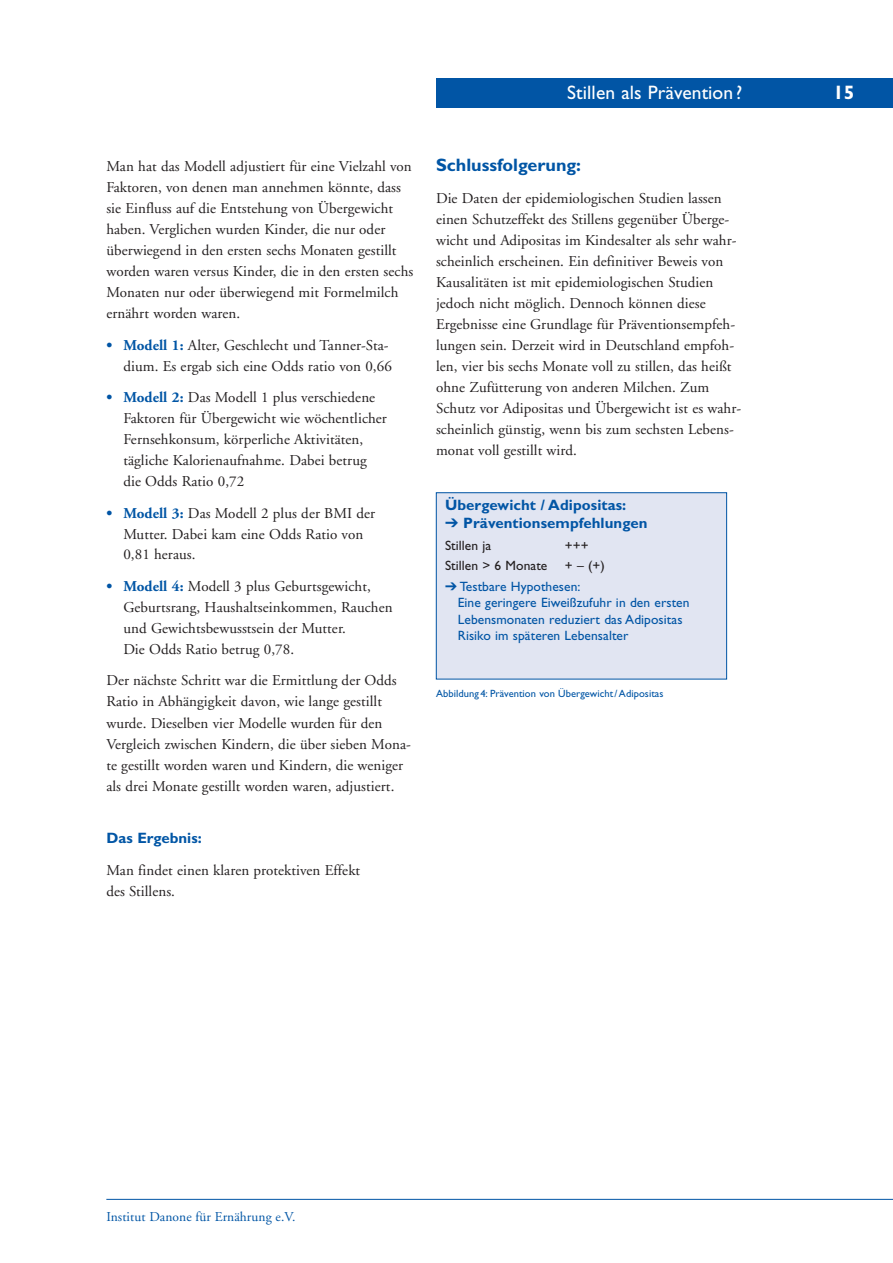
<style>
.page{position:relative;width:893px;height:1263px;background:#fff}
.page>*{position:absolute;margin:0;border:0;box-sizing:border-box;transform-origin:0 0}
.t1{font:19.5px "Gill Sans";letter-spacing:.005em;color:#fff}
.t2{font:700 19.5px "Gill Sans";color:#fff}
.t3{font:700 18px "Gill Sans";color:#0155a5}
.t4{font:15px/21px "Adobe Garamond";letter-spacing:.005em;color:#231f20}
.t5{font:700 15px "Gill Sans";letter-spacing:.005em;color:#0155a5}
.t6{font:13.5px/16.4px "Gill Sans";letter-spacing:.005em;color:#0155a5}
.t7{font:13.5px "Gill Sans";letter-spacing:.005em;color:#231f20}
.t8{font:13.5px "Adobe Garamond";letter-spacing:.005em;color:#0155a5}
.t9{font:10.5px "Gill Sans";letter-spacing:.005em;color:#0155a5}
.s1{font-weight:700;color:#0155a5}
</style>
<div class="page">
<div style="left:436px;top:78px;width:456px;height:30px;background:#0155a5"></div>
<hr style="left:106px;top:1199px;width:786px;height:1px;background:#0155a5">
<div style="left:436px;top:493px;width:290px;height:186px;background:#e1e5f2"></div>
<h1 class="t1" style="left:567px;top:86px;width:177px">Stillen als Prävention?</h1>
<h1 class="t2" style="left:833px;top:86px;width:23px">15</h1>
<p class="t4" style="left:106px;top:157px;width:308px">Man hat das Modell adjustiert für eine Vielzahl von Faktoren, von denen man annehmen könnte, dass sie Einfluss auf die Entstehung von Übergewicht haben. Verglichen wurden Kinder, die nur oder überwiegend in den ersten sechs Monaten gestillt worden waren versus Kinder, die in den ersten sechs Monaten nur oder überwiegend mit Formelmilch ernährt worden waren.</p>
<p class="t4" style="left:106px;top:336px;width:287px;text-align:right"><span class="s1">• Modell 1:</span> Alter, Geschlecht und Tanner-Sta&shy;dium. Es ergab sich eine Odds ratio von 0,66</p>
<p class="t4" style="left:123px;top:388px;width:265px;text-indent:-17px"><span class="s1">• Modell 2:</span> Das Modell 1 plus verschiedene Faktoren für Übergewicht wie wöchentlicher Fernsehkonsum, körperliche Aktivitäten, tägliche Kalorienaufnahme. Dabei betrug die Odds Ratio 0,72</p>
<p class="t4" style="left:123px;top:504px;width:253px;text-indent:-17px"><span class="s1">• Modell 3:</span> Das Modell 2 plus der BMI der<br>Mutter. Dabei kam eine Odds Ratio von<br>0,81 heraus.</p>
<p class="t4" style="left:123px;top:577px;width:271px;text-indent:-17px"><span class="s1">• Modell 4:</span> Modell 3 plus Geburtsgewicht, Geburtsrang, Haushaltseinkommen, Rauchen und Gewichtsbewusstsein der Mutter.<br>Die Odds Ratio betrug 0,78.</p>
<p class="t4" style="left:106px;top:672px;width:306px">Der nächste Schritt war die Ermittlung der Odds Ratio in Abhängigkeit davon, wie lange gestillt wurde. Dieselben vier Modelle wurden für den Vergleich zwischen Kindern, die über sieben Mona&shy;te gestillt worden waren und Kindern, die weniger als drei Monate gestillt worden waren, adjustiert.</p>
<p class="t5" style="left:106px;top:833px;width:97px">Das Ergebnis:</p>
<p class="t4" style="left:106px;top:861px;width:255px">Man findet einen klaren protektiven Effekt des Stillens.</p>
<p class="t3" style="left:436px;top:159px;width:147px">Schlussfolgerung:</p>
<p class="t4" style="left:436px;top:189px;width:307px">Die Daten der epidemiologischen Studien lassen einen Schutzeffekt des Stillens gegenüber Überge&shy;wicht und Adipositas im Kindesalter als sehr wahr&shy;scheinlich erscheinen. Ein definitiver Beweis von Kausalitäten ist mit epidemiologischen Studien jedoch nicht möglich. Dennoch können diese Ergebnisse eine Grundlage für Präventionsempfeh&shy;lungen sein. Derzeit wird in Deutschland empfoh&shy;len, vier bis sechs Monate voll zu stillen, das heißt ohne Zufütterung von anderen Milchen. Zum Schutz vor Adipositas und Übergewicht ist es wahr&shy;scheinlich günstig, wenn bis zum sechsten Lebens&shy;monat voll gestillt wird.</p>
<p class="t5" style="left:445px;top:500px;width:183px">Übergewicht / Adipositas:</p>
<p class="t5" style="left:445px;top:518px;width:204px">➔ Präventionsempfehlungen</p>
<p class="t7" style="left:445px;top:541px;width:48px">Stillen ja</p>
<p class="t7" style="left:565px;top:541px;width:25px">+++</p>
<p class="t7" style="left:445px;top:561px;width:104px">Stillen &gt; 6 Monate</p>
<p class="t7" style="left:565px;top:561px;width:41px">+ – (+)</p>
<p class="t6" style="left:458px;top:579px;width:233px;text-indent:-13px">➔ Testbare Hypothesen:<br>Eine geringere Eiweißzufuhr in den ersten Lebensmonaten reduziert das Adipositas Risiko im späteren Lebensalter</p>
<p class="t9" style="left:436px;top:690px;width:229px">Abbildung4: Prävention von Übergewicht/Adipositas</p>
<p class="t8" style="left:106px;top:1211px;width:190px">Institut Danone für Ernährung e.V.</p>
</div>
